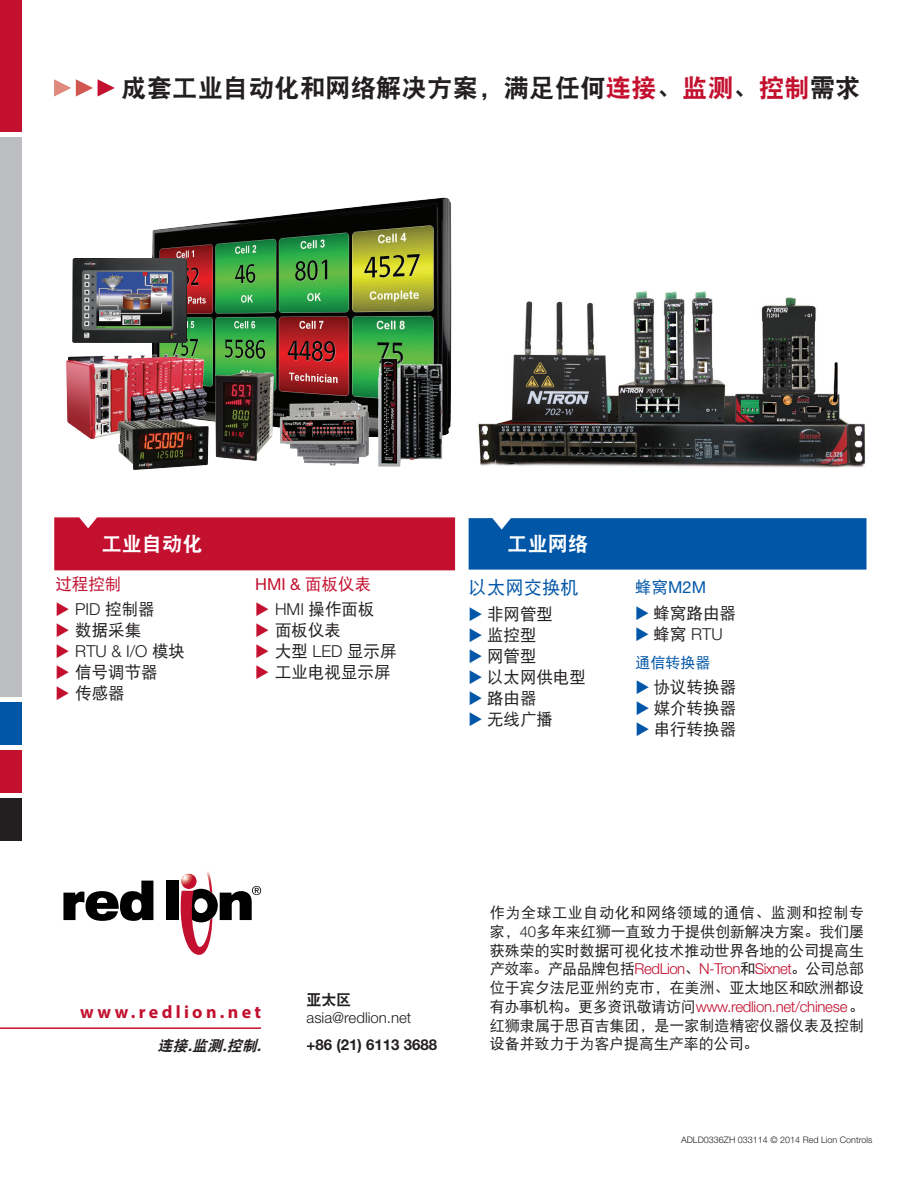
<style>
.page{position:relative;width:918px;height:1188px;background:#fff}
.page>*{position:absolute;margin:0;border:0;box-sizing:border-box;transform-origin:0 0}
.t1{font:25.5px "DF Hei W9";color:#231f20}
.t2{font:20.1px "DF Hei W9";color:#fff}
.t3{font:18.45px "DF Hei W5";color:#0156a8}
.t4{font:700 18px "Myriad Pro";letter-spacing:.185em;color:#c3102f}
.t5{font:16.5px/21px "DF Hei W5";color:#231f20}
.t6{font:300 16.5px "Helvetica Neue LT Std";color:#231f20}
.t7{font:16.5px "Helvetica Neue LT Std";color:#c3102f}
.t8{font:16.5px "Helvetica Neue LT Std";color:#0156a8}
.t9{font:16.5px "DF Hei W5";color:#c3102f}
.t10{font:15px/18.8px "DF Hei W5";color:#231f20;text-align:justify}
.t11{font:300 15px "Helvetica Neue LT Std";letter-spacing:-.02em;color:#c3102f}
.t12{font:300 15px "Helvetica Neue LT Std";color:#231f20}
.t13{font:700 15px "Helvetica Neue LT Std";color:#231f20}
.t14{font:italic 15px "DF Hei W9";color:#231f20}
.t15{font:15px "DF Hei W5";color:#0156a8}
.t16{font:15px "DF Hei W9";color:#231f20}
.t17{font:300 9px "Helvetica Neue LT Std";color:#231f20}
.s1{color:#c3102f}
.s2{font-family:"DF Hei W5";font-weight:400}
.s3{font-family:"DF Hei W5"}
.s4{font-family:"Helvetica Neue LT Std";font-weight:300}
.s5{font-family:"Helvetica Neue LT Std";font-weight:700}
.s6{font-family:"DF Hei W5";font-weight:400;color:#231f20}
</style>
<div class="page">
<img style="left:152px;top:197px;width:300px;height:231px">
<img style="left:277px;top:395px;width:91px;height:71px">
<img style="left:66px;top:354px;width:141px;height:84px">
<img style="left:72px;top:258px;width:115px;height:85px">
<img style="left:215px;top:372px;width:58px;height:88px">
<img style="left:116px;top:412px;width:94px;height:58px">
<img style="left:368px;top:354px;width:82px;height:113px">
<img style="left:478px;top:291px;width:387px;height:177px">
<svg style="left:63px;top:881px;width:90px;height:40px"></svg>
<div style="left:166px;top:881px;width:12px;height:39px;background:#000"></div>
<svg style="left:180px;top:871px;width:81px;height:84px"></svg>
<hr style="left:0;top:1027px;width:261px;height:2px;background:#c3102f">
<div style="left:469px;top:518px;width:398px;height:52px;background:#0156a8"></div>
<div style="left:54px;top:517px;width:402px;height:54px;background:#c3102f"></div>
<svg style="left:54px;top:79px;width:61px;height:18px"></svg>
<div style="left:0;top:138px;width:21px;height:559px;background:#bcbdc0"></div>
<div style="left:0;top:0;width:21px;height:132px;background:#c3102f"></div>
<div style="left:0;top:798px;width:21px;height:42px;background:#231f20"></div>
<div style="left:0;top:751px;width:21px;height:42px;background:#c3102f"></div>
<div style="left:0;top:702px;width:21px;height:42px;background:#0156a8"></div>
<h1 class="t1" style="left:121px;top:76px;width:741px">成套工业自动化和网络解决方案，满足任何<span class="s1">连接</span>、<span class="s1">监测</span>、<span class="s1">控制</span>需求</h1>
<h2 class="t2" style="left:102px;top:534px;width:102px">工业自动化</h2>
<h2 class="t2" style="left:508px;top:534px;width:82px">工业网络</h2>
<p class="t9" style="left:55px;top:575px;width:67px">过程控制</p>
<p class="t6" style="left:75px;top:599px;width:81px">PID <span class="s2">控制器</span></p>
<p class="t5" style="left:75px;top:620px;width:67px">数据采集</p>
<p class="t6" style="left:75px;top:641px;width:111px">RTU &amp; I/O <span class="s2">模块</span></p>
<p class="t5" style="left:75px;top:662px;width:84px">信号调节器传感器</p>
<p class="t7" style="left:255px;top:574px;width:118px">HMI &amp; <span class="s3">面板仪表</span></p>
<p class="t5" style="left:275px;top:599px;width:123px"><span class="s4">HMI</span> 操作面板<br>面板仪表<br>大型 <span class="s4">LED</span> 显示屏工业电视显示屏</p>
<p class="t3" style="left:469px;top:579px;width:112px">以太网交换机</p>
<p class="t5" style="left:487px;top:603px;width:100px">非网管型<br>监控型<br>网管型<br>以太网供电型路由器<br>无线广播</p>
<p class="t8" style="left:635px;top:577px;width:72px"><span class="s3">蜂窝</span>M2M</p>
<p class="t5" style="left:654px;top:602px;width:84px">蜂窝路由器</p>
<p class="t6" style="left:654px;top:624px;width:71px"><span class="s2">蜂窝</span> RTU</p>
<p class="t15" style="left:635px;top:655px;width:76px">通信转换器</p>
<p class="t5" style="left:654px;top:677px;width:84px;text-align:justify">协议转换器媒介转换器串行转换器</p>
<p class="t4" style="left:80px;top:1001px;width:183px">www.redlion.net</p>
<p class="t14" style="left:157px;top:1038px;width:110px">连接<span class="s5">.</span>监测<span class="s5">.</span>控制<span class="s5">.</span></p>
<p class="t16" style="left:307px;top:992px;width:46px">亚太区</p>
<p class="t12" style="left:307px;top:1009px;width:106px">asia@redlion.net</p>
<p class="t13" style="left:307px;top:1036px;width:132px">+86 (21) 6113 3688</p>
<p class="t10" style="left:490px;top:903px;width:376px">作为全球工业自动化和网络领域的通信、监测和控制专家，<span class="s4">40</span>多年来红狮一直致力于提供创新解决方案。我们屡获殊荣的实时数据可视化技术推动世界各地的公司提高生</p>
<p class="t11" style="left:490px;top:960px;width:376px"><span class="s6">产效率。产品品牌包括</span>Red Lion<span class="s6">、</span>N-Tron <span class="s6">和</span>Sixnet<span class="s6">。公司总部</span></p>
<p class="t10" style="left:490px;top:978px;width:376px">位于宾夕法尼亚州约克市，在美洲、亚太地区和欧洲都设</p>
<p class="t11" style="left:490px;top:997px;width:376px"><span class="s6">有办事机构。更多资讯敬请访问</span>www.redlion.net/chinese<span class="s6">。</span></p>
<p class="t10" style="left:490px;top:1016px;width:376px">红狮隶属于思百吉集团，是一家制造精密仪器仪表及控制设备并致力于为客户提高生产率的公司。</p>
<p class="t17" style="left:681px;top:1135px;width:193px">ADLD0336ZH 033114 © 2014 Red Lion Controls</p>
</div>
